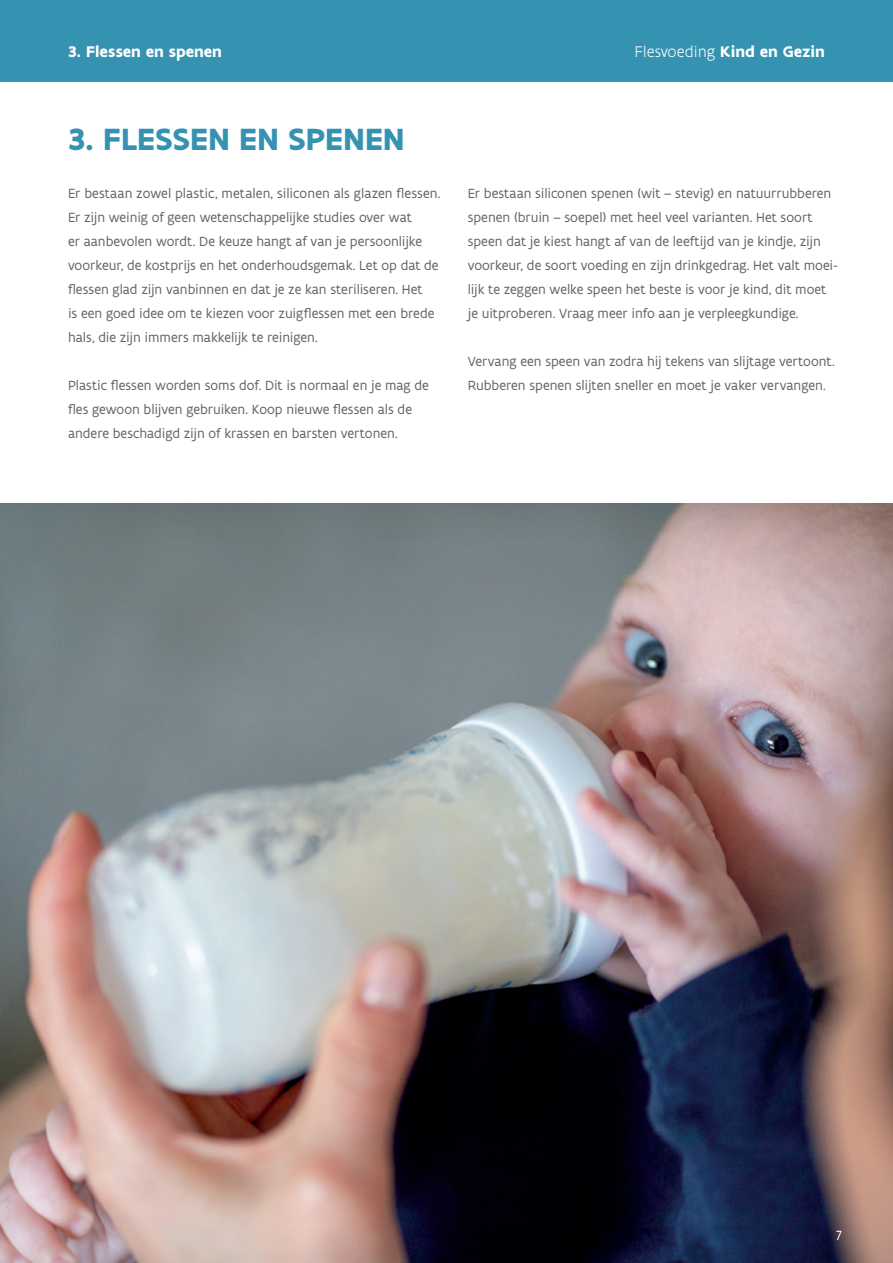
<style>
.page{position:relative;width:893px;height:1263px;background:#fff}
.page>*{position:absolute;margin:0;border:0;box-sizing:border-box;transform-origin:0 0}
.t1{font:700 33px "Flanders Art Sans";letter-spacing:-.005em;color:#3592b1}
.t2{font:300 16.5px "Flanders Art Sans";color:#fff}
.t3{font:700 16.5px "Flanders Art Sans";color:#fff}
.t4{font:14.25px/24px "Flanders Art Sans";color:#636366}
.t5{font:14.25px "Flanders Art Sans";color:#fff}
.s1{font-weight:700}
</style>
<div class="page">
<div style="left:0;top:501px;width:893px;height:762px;background:#636366;opacity:.15"></div>
<div style="left:0;top:0;width:893px;height:82px;background:#3592b1"></div>
<p class="t3" style="left:68px;top:41px;width:155px">3. Flessen en spenen</p>
<p class="t2" style="left:635px;top:42px;width:192px">Flesvoeding <span class="s1">Kind en Gezin</span></p>
<h1 class="t1" style="left:68px;top:119px;width:338px">3. FLESSEN EN SPENEN</h1>
<p class="t4" style="left:68px;top:181px;width:374px">Er bestaan zowel plastic, metalen, siliconen als glazen flessen.<br>Er zijn weinig of geen wetenschappelijke studies over wat<br>er aanbevolen wordt. De keuze hangt af van je persoonlijke voorkeur, de kostprijs en het onderhoudsgemak. Let op dat de flessen glad zijn vanbinnen en dat je ze kan steriliseren. Het<br>is een goed idee om te kiezen voor zuigflessen met een brede hals, die zijn immers makkelijk te reinigen.</p>
<p class="t4" style="left:68px;top:373px;width:362px">Plastic flessen worden soms dof. Dit is normaal en je mag de fles gewoon blijven gebruiken. Koop nieuwe flessen als de andere beschadigd zijn of krassen en barsten vertonen.</p>
<p class="t4" style="left:468px;top:181px;width:371px">Er bestaan siliconen spenen (wit – stevig) en natuurrubberen spenen (bruin – soepel) met heel veel varianten. Het soort speen dat je kiest hangt af van de leeftijd van je kindje, zijn voorkeur, de soort voeding en zijn drinkgedrag. Het valt moei&shy;lijk te zeggen welke speen het beste is voor je kind, dit moet je uitproberen. Vraag meer info aan je verpleegkundige.</p>
<p class="t4" style="left:468px;top:349px;width:368px">Vervang een speen van zodra hij tekens van slijtage vertoont.<br>Rubberen spenen slijten sneller en moet je vaker vervangen.</p>
<p class="t5" style="left:836px;top:1226px;width:7px">7</p>
</div>
